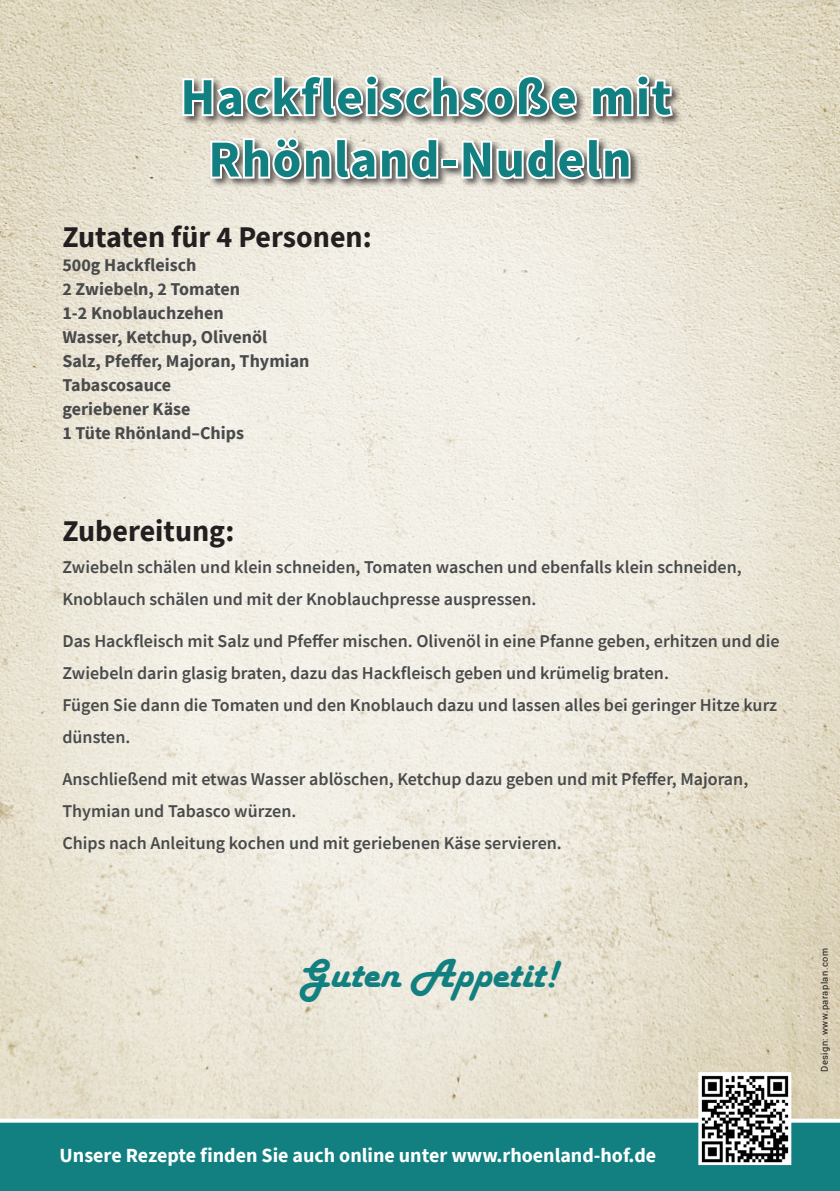
<style>
.page{position:relative;width:840px;height:1191px;background:#fff}
.page>*{position:absolute;margin:0;border:0;box-sizing:border-box;transform-origin:0 0}
.t1{font:700 52px "Source Sans Pro";letter-spacing:.025em;color:#128081}
.t2{font:42px "Harlow Solid";color:#128081}
.t3{font:700 30px "Source Sans Pro";color:#231f20}
.t4{font:700 20px "Source Sans Pro";color:#fff}
.t5{font:600 18px/32px "Source Sans Pro";color:#494a4b}
.t6{font:700 18px "Source Sans Pro";color:#494a4b}
.t7{font:9.2px "Roboto";letter-spacing:.05em;color:#231f20}
</style>
<div class="page">
<img style="left:0;top:0;width:839px;height:1118px">
<div style="left:0;top:1118px;width:839px;height:73px;background:#128081"></div>
<div style="left:180px;top:73px;width:501px;height:116px;background:#231f20;opacity:.75"></div>
<svg style="left:180px;top:71px;width:399px;height:49px"></svg>
<svg style="left:589px;top:71px;width:85px;height:49px"></svg>
<svg style="left:208px;top:134px;width:232px;height:48px"></svg>
<div style="left:441px;top:159px;width:16px;height:9px;border:4px solid #fff"></div>
<svg style="left:459px;top:136px;width:173px;height:46px"></svg>
<img style="left:701px;top:1075px;width:86px;height:87px">
<div style="left:698px;top:1072px;width:92px;height:93px;border:2px solid #fff"></div>
<p class="t1" style="left:180px;top:62px;width:492px">Hackfleischsoße mit</p>
<p class="t1" style="left:208px;top:124px;width:424px">Rhönland-Nudeln</p>
<p class="t3" style="left:62px;top:216px;width:311px">Zutaten für 4 Personen:</p>
<p class="t6" style="left:62px;top:252px;width:135px">500g Hackfleisch</p>
<p class="t6" style="left:62px;top:276px;width:179px">2 Zwiebeln, 2 Tomaten</p>
<p class="t6" style="left:62px;top:300px;width:163px">1-2 Knoblauchzehen</p>
<p class="t6" style="left:62px;top:324px;width:206px">Wasser, Ketchup, Olivenöl</p>
<p class="t6" style="left:62px;top:348px;width:248px">Salz, Pfeffer, Majoran, Thymian</p>
<p class="t6" style="left:62px;top:372px;width:110px">Tabascosauce</p>
<p class="t6" style="left:62px;top:396px;width:129px">geriebener Käse</p>
<p class="t6" style="left:62px;top:420px;width:183px">1 Tüte Rhönland–Chips</p>
<p class="t3" style="left:62px;top:510px;width:173px">Zubereitung:</p>
<p class="t5" style="left:62px;top:550px;width:680px">Zwiebeln schälen und klein schneiden, Tomaten waschen und ebenfalls klein schneiden,<br>Knoblauch schälen und mit der Knoblauchpresse auspressen.</p>
<p class="t5" style="left:62px;top:624px;width:718px">Das Hackfleisch mit Salz und Pfeffer mischen. Olivenöl in eine Pfanne geben, erhitzen und die<br>Zwiebeln darin glasig braten, dazu das Hackfleisch geben und krümelig braten.</p>
<p class="t5" style="left:62px;top:688px;width:716px">Fügen Sie dann die Tomaten und den Knoblauch dazu und lassen alles bei geringer Hitze kurz dünsten.</p>
<p class="t5" style="left:62px;top:762px;width:687px">Anschließend mit etwas Wasser ablöschen, Ketchup dazu geben und mit Pfeffer, Majoran,<br>Thymian und Tabasco würzen.</p>
<p class="t5" style="left:62px;top:826px;width:500px">Chips nach Anleitung kochen und mit geriebenen Käse servieren.</p>
<p class="t2" style="left:298px;top:950px;width:260px">Guten Appetit!</p>
<p class="t4" style="left:60px;top:1141px;width:597px">Unsere Rezepte finden Sie auch online unter www.rhoenland-hof.de</p>
<p class="t7" style="left:817px;top:1071px;width:125px;rotate:-90deg">Design: www.paraplan.com</p>
</div>
